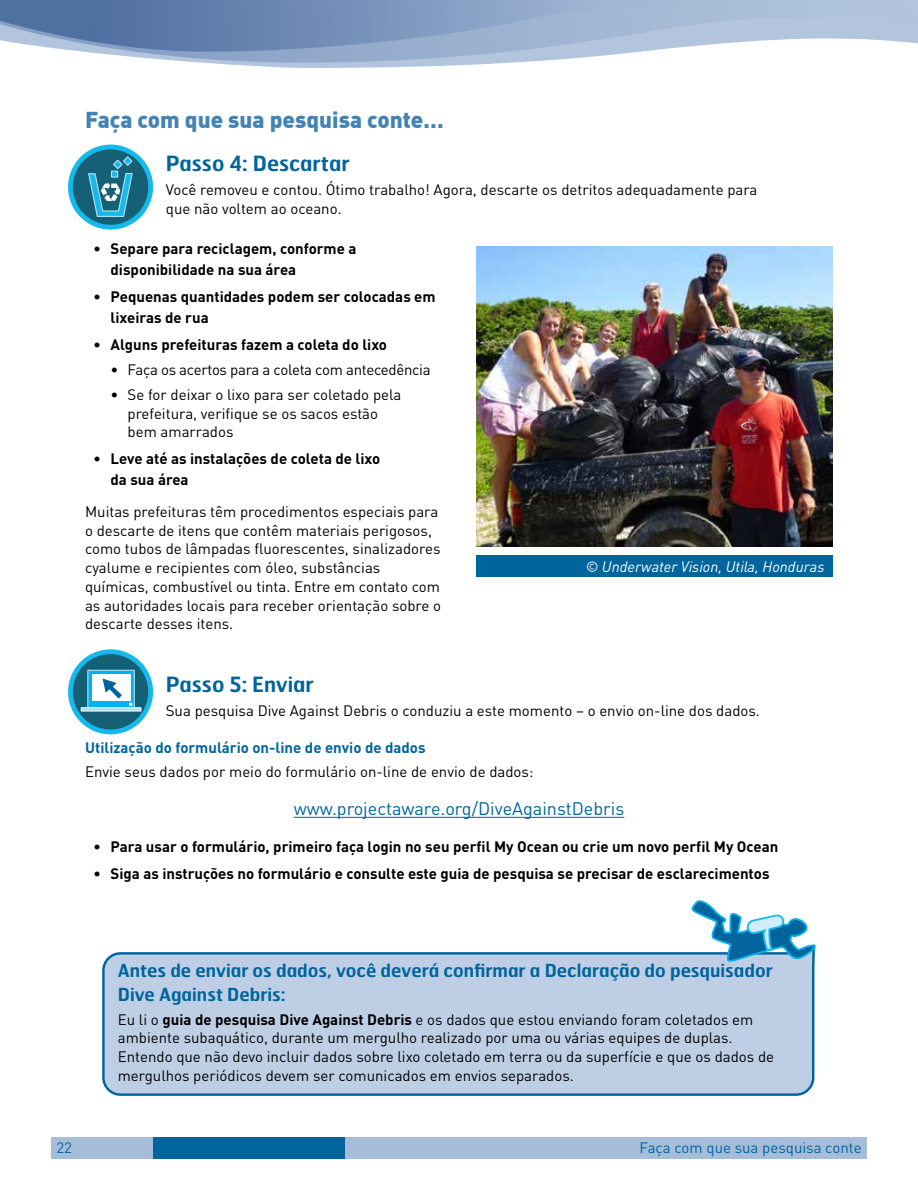
<style>
.page{position:relative;width:918px;height:1188px;background:#fff}
.page>*{position:absolute;margin:0;border:0;box-sizing:border-box;transform-origin:0 0}
.t1{font:900 22.5px "DIN Offc";color:#4383b3}
.t2{font:600 21px "Hermes FB";color:#00649d}
.t3{font:600 18px/24px "Hermes FB";color:#00649d}
.t4{font:18px "DINOT";color:#00649d}
.t5{font:15px/18.8px "DINOT";color:#000}
.t6{font:700 15px/21px "DINOT";color:#000}
.t7{font:700 15px "DINOT";color:#00649d}
.t8{font:15px "DINOT";letter-spacing:-.02em;color:#000}
.t9{font:italic 15px "DINOT";color:#fff}
.t10{font:15px "DINOT";color:#00649d}
.s1{font-weight:700}
</style>
<div class="page">
<div style="left:51px;top:1137px;width:816px;height:21px;background:#a5bdd8"></div>
<div style="left:153px;top:1137px;width:191px;height:21px;background:#00649d"></div>
<svg style="left:223px;top:64px;width:261px;height:4px"></svg>
<svg style="left:87px;top:0;width:831px;height:64px;fill:#b2c5dd"></svg>
<svg style="left:0;top:0;width:709px;height:52px;background:#829bc0"></svg>
<hr style="left:294px;top:817px;width:330px;height:1px;background:#00649d">
<svg style="left:68px;top:145px;width:85px;height:85px"></svg>
<img style="left:476px;top:247px;width:357px;height:299px">
<div style="left:476px;top:556px;width:357px;height:21px;background:#00649d"></div>
<svg style="left:68px;top:649px;width:85px;height:85px"></svg>
<div style="left:102px;top:952px;width:713px;height:144px;background:#becfe5"></div>
<svg style="left:690px;top:900px;width:126px;height:63px"></svg>
<h1 class="t1" style="left:85px;top:105px;width:360px">Faça com que sua pesquisa conte…</h1>
<h2 class="t2" style="left:166px;top:150px;width:185px">Passo 4: Descartar</h2>
<p class="t5" style="left:166px;top:180px;width:593px">Você removeu e contou. Ótimo trabalho! Agora, descarte os detritos adequadamente para que não voltem ao oceano.</p>
<p class="t6" style="left:111px;top:238px;width:247px;text-indent:-17px">• Separe para reciclagem, conforme a disponibilidade na sua área</p>
<p class="t6" style="left:111px;top:286px;width:327px;text-indent:-17px">• Pequenas quantidades podem ser colocadas em lixeiras de rua</p>
<p class="t6" style="left:94px;top:334px;width:295px">• Alguns prefeituras fazem a coleta do lixo</p>
<p class="t8" style="left:111px;top:360px;width:322px">• Faça os acertos para a coleta com antecedência</p>
<p class="t5" style="left:128px;top:385px;width:275px;text-indent:-17px">• Se for deixar o lixo para ser coletado pela prefeitura, verifique se os sacos estão bem amarrados</p>
<p class="t6" style="left:111px;top:448px;width:271px;text-indent:-17px">• Leve até as instalações de coleta de lixo da sua área</p>
<p class="t5" style="left:85px;top:502px;width:358px">Muitas prefeituras têm procedimentos especiais para o descarte de itens que contêm materiais perigosos, como tubos de lâmpadas fluorescentes, sinalizadores cyalume e recipientes com óleo, substâncias químicas, combustível ou tinta. Entre em contato com as autoridades locais para receber orientação sobre o descarte desses itens.</p>
<p class="t9" style="left:586px;top:557px;width:240px">© Underwater Vision, Utila, Honduras</p>
<h2 class="t2" style="left:166px;top:671px;width:150px">Passo 5: Enviar</h2>
<p class="t5" style="left:166px;top:701px;width:596px">Sua pesquisa Dive Against Debris o conduziu a este momento – o envio on-line dos dados.</p>
<p class="t7" style="left:85px;top:738px;width:342px">Utilização do formulário on-line de envio de dados</p>
<p class="t5" style="left:85px;top:762px;width:450px">Envie seus dados por meio do formulário on-line de envio de dados:</p>
<p class="t4" style="left:294px;top:797px;width:332px">www.projectaware.org/DiveAgainstDebris</p>
<p class="t6" style="left:94px;top:835px;width:686px">• Para usar o formulário, primeiro faça login no seu perfil My Ocean ou crie um novo perfil My Ocean</p>
<p class="t6" style="left:94px;top:862px;width:677px">• Siga as instruções no formulário e consulte este guia de pesquisa se precisar de esclarecimentos</p>
<p class="t10" style="left:56px;top:1139px;width:17px">22</p>
<p class="t3" style="left:118px;top:957px;width:657px">Antes de enviar os dados, você deverá confirmar a Declaração do pesquisador<br>Dive Against Debris:</p>
<p class="t5" style="left:118px;top:1010px;width:658px">Eu li o <span class="s1">guia de pesquisa Dive Against Debris</span> e os dados que estou enviando foram coletados em ambiente subaquático, durante um mergulho realizado por uma ou várias equipes de duplas.<br>Entendo que não devo incluir dados sobre lixo coletado em terra ou da superfície e que os dados de mergulhos periódicos devem ser comunicados em envios separados.</p>
<p class="t10" style="left:639px;top:1139px;width:224px">Faça com que sua pesquisa conte</p>
</div>
